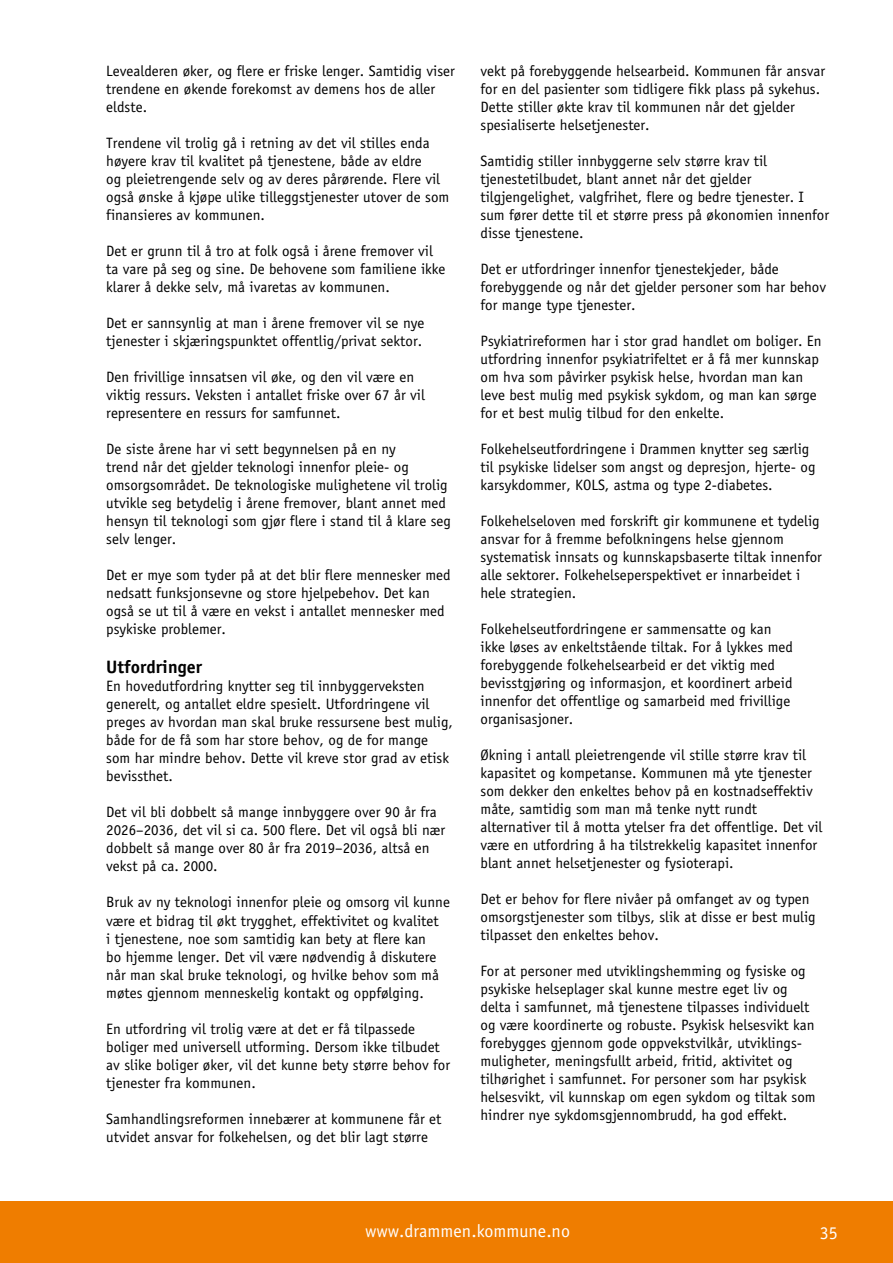
<style>
.page{position:relative;width:893px;height:1263px;background:#fff}
.page>*{position:absolute;margin:0;border:0;box-sizing:border-box;transform-origin:0 0}
.t1{font:18px "Officina Sans";color:#fff}
.t2{font:700 18px "Officina Sans";color:#000}
.t3{font:15px/18px "Officina Sans";color:#000}
</style>
<div class="page">
<div style="left:0;top:1202px;width:893px;height:61px;background:#ef7d00"></div>
<p class="t3" style="left:106px;top:62px;width:350px">Levealderen øker, og flere er friske lenger. Samtidig viser trendene en økende forekomst av demens hos de aller eldste.</p>
<p class="t3" style="left:106px;top:134px;width:345px">Trendene vil trolig gå i retning av det vil stilles enda høyere krav til kvalitet på tjenestene, både av eldre<br>og pleietrengende selv og av deres pårørende. Flere vil også ønske å kjøpe ulike tilleggstjenester utover de som finansieres av kommunen.</p>
<p class="t3" style="left:106px;top:242px;width:341px">Det er grunn til å tro at folk også i årene fremover vil ta vare på seg og sine. De behovene som familiene ikke klarer å dekke selv, må ivaretas av kommunen.</p>
<p class="t3" style="left:106px;top:314px;width:320px">Det er sannsynlig at man i årene fremover vil se nye tjenester i skjæringspunktet offentlig/privat sektor.</p>
<p class="t3" style="left:106px;top:368px;width:320px">Den frivillige innsatsen vil øke, og den vil være en viktig ressurs. Veksten i antallet friske over 67 år vil representere en ressurs for samfunnet.</p>
<p class="t3" style="left:106px;top:440px;width:346px">De siste årene har vi sett begynnelsen på en ny<br>trend når det gjelder teknologi innenfor pleie- og omsorgsområdet. De teknologiske mulighetene vil trolig utvikle seg betydelig i årene fremover, blant annet med hensyn til teknologi som gjør flere i stand til å klare seg selv lenger.</p>
<p class="t3" style="left:106px;top:566px;width:346px">Det er mye som tyder på at det blir flere mennesker med nedsatt funksjonsevne og store hjelpebehov. Det kan også se ut til å være en vekst i antallet mennesker med psykiske problemer.</p>
<p class="t2" style="left:106px;top:656px;width:97px">Utfordringer</p>
<p class="t3" style="left:106px;top:677px;width:348px">En hovedutfordring knytter seg til innbyggerveksten generelt, og antallet eldre spesielt. Utfordringene vil preges av hvordan man skal bruke ressursene best mulig, både for de få som har store behov, og de for mange som har mindre behov. Dette vil kreve stor grad av etisk bevissthet.</p>
<p class="t3" style="left:106px;top:803px;width:340px">Det vil bli dobbelt så mange innbyggere over 90 år fra 2026–2036, det vil si ca. 500 flere. Det vil også bli nær dobbelt så mange over 80 år fra 2019–2036, altså en vekst på ca. 2000.</p>
<p class="t3" style="left:106px;top:893px;width:345px">Bruk av ny teknologi innenfor pleie og omsorg vil kunne være et bidrag til økt trygghet, effektivitet og kvalitet<br>i tjenestene, noe som samtidig kan bety at flere kan<br>bo hjemme lenger. Det vil være nødvendig å diskutere når man skal bruke teknologi, og hvilke behov som må møtes gjennom menneskelig kontakt og oppfølging.</p>
<p class="t3" style="left:106px;top:1019px;width:345px">En utfordring vil trolig være at det er få tilpassede boliger med universell utforming. Dersom ikke tilbudet av slike boliger øker, vil det kunne bety større behov for tjenester fra kommunen.</p>
<p class="t3" style="left:106px;top:1109px;width:337px">Samhandlingsreformen innebærer at kommunene får et utvidet ansvar for folkehelsen, og det blir lagt større</p>
<p class="t3" style="left:480px;top:62px;width:346px">vekt på forebyggende helsearbeid. Kommunen får ansvar for en del pasienter som tidligere fikk plass på sykehus.<br>Dette stiller økte krav til kommunen når det gjelder spesialiserte helsetjenester.</p>
<p class="t3" style="left:480px;top:152px;width:350px">Samtidig stiller innbyggerne selv større krav til tjenestetilbudet, blant annet når det gjelder tilgjengelighet, valgfrihet, flere og bedre tjenester. I sum fører dette til et større press på økonomien innenfor disse tjenestene.</p>
<p class="t3" style="left:480px;top:260px;width:347px">Det er utfordringer innenfor tjenestekjeder, både forebyggende og når det gjelder personer som har behov for mange type tjenester.</p>
<p class="t3" style="left:480px;top:332px;width:343px">Psykiatrireformen har i stor grad handlet om boliger. En utfordring innenfor psykiatrifeltet er å få mer kunnskap om hva som påvirker psykisk helse, hvordan man kan leve best mulig med psykisk sykdom, og man kan sørge for et best mulig tilbud for den enkelte.</p>
<p class="t3" style="left:480px;top:440px;width:336px">Folkehelseutfordringene i Drammen knytter seg særlig til psykiske lidelser som angst og depresjon, hjerte- og karsykdommer, KOLS, astma og type 2-diabetes.</p>
<p class="t3" style="left:480px;top:512px;width:343px">Folkehelseloven med forskrift gir kommunene et tydelig ansvar for å fremme befolkningens helse gjennom systematisk innsats og kunnskapsbaserte tiltak innenfor alle sektorer. Folkehelseperspektivet er innarbeidet i hele strategien.</p>
<p class="t3" style="left:480px;top:620px;width:314px">Folkehelseutfordringene er sammensatte og kan ikke løses av enkeltstående tiltak. For å lykkes med forebyggende folkehelsearbeid er det viktig med bevisstgjøring og informasjon, et koordinert arbeid innenfor det offentlige og samarbeid med frivillige organisasjoner.</p>
<p class="t3" style="left:480px;top:746px;width:343px">Økning i antall pleietrengende vil stille større krav til kapasitet og kompetanse. Kommunen må yte tjenester som dekker den enkeltes behov på en kostnadseffektiv måte, samtidig som man må tenke nytt rundt alternativer til å motta ytelser fra det offentlige. Det vil være en utfordring å ha tilstrekkelig kapasitet innenfor blant annet helsetjenester og fysioterapi.</p>
<p class="t3" style="left:480px;top:890px;width:337px">Det er behov for flere nivåer på omfanget av og typen omsorgstjenester som tilbys, slik at disse er best mulig tilpasset den enkeltes behov.</p>
<p class="t3" style="left:480px;top:962px;width:337px">For at personer med utviklingshemming og fysiske og psykiske helseplager skal kunne mestre eget liv og delta i samfunnet, må tjenestene tilpasses individuelt og være koordinerte og robuste. Psykisk helsesvikt kan forebygges gjennom gode oppvekstvilkår, utviklings&shy;muligheter, meningsfullt arbeid, fritid, aktivitet og tilhørighet i samfunnet. For personer som har psykisk helsesvikt, vil kunnskap om egen sykdom og tiltak som hindrer nye sykdomsgjennombrudd, ha god effekt.</p>
<p class="t1" style="left:365px;top:1220px;width:206px">www.drammen.kommune.no</p>
<p class="t1" style="left:820px;top:1222px;width:19px">35</p>
</div>
